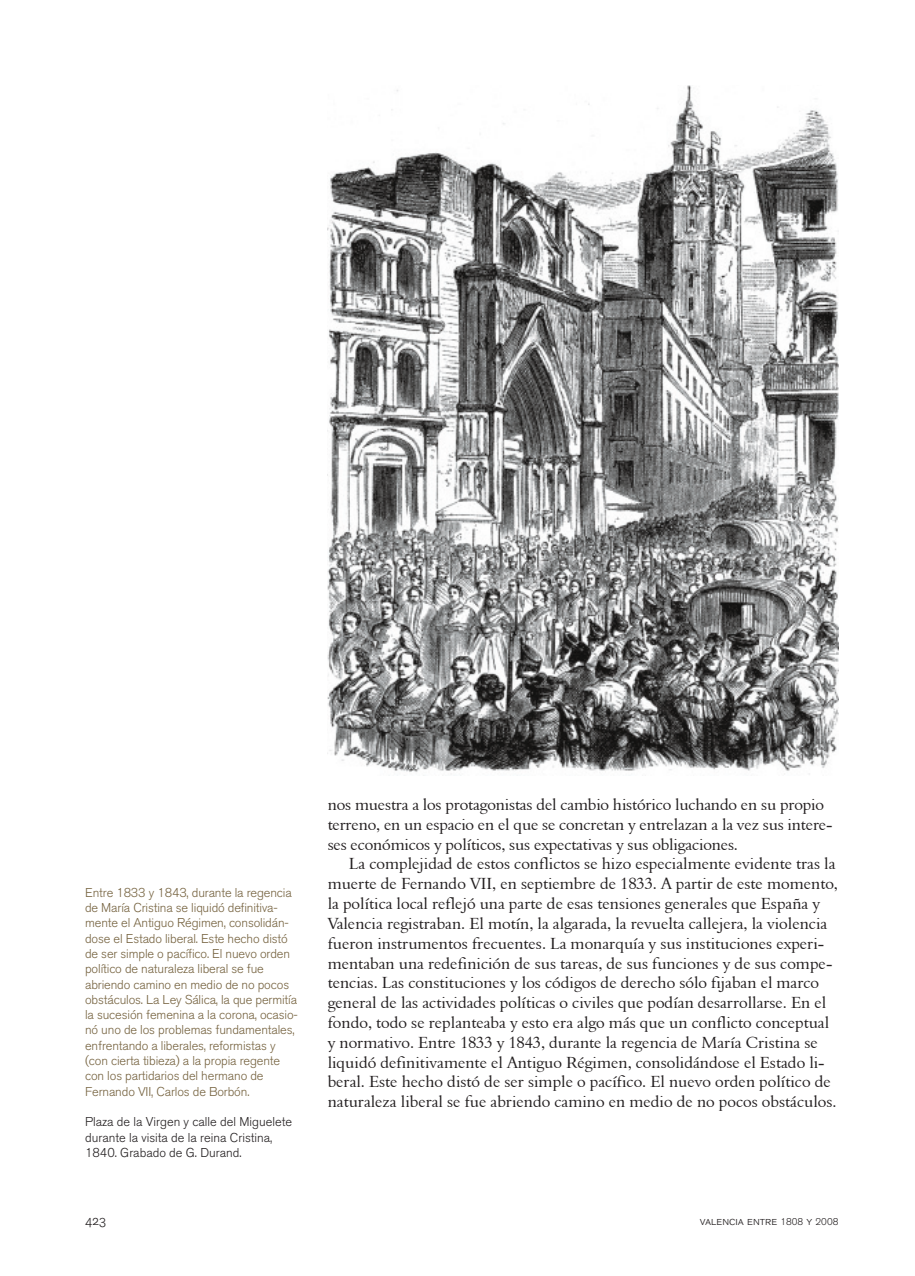
<style>
.page{position:relative;width:915px;height:1276px;background:#fff}
.page>*{position:absolute;margin:0;border:0;box-sizing:border-box;transform-origin:0 0}
.TEXTO{font:16.5px/19.8px "Aldine 401 BT Roman A";color:#231f20}
.t1{font:13.5px "Akzidenz Grotesk BQ Light SC";color:#231f20}
.DESTACADOS{font:300 12.75px/15.3px "Akzidenz Grotesk BQ";letter-spacing:-.01em;color:#766340}
.t2{font:300 12.75px/15.3px "Akzidenz Grotesk BQ";color:#231f20}
.t3{font:12px "Akzidenz Grotesk BQ Light SC";color:#231f20}
.s1{font-family:"Akzidenz Grotesk BQ";font-weight:300;font-size:9.75px}
</style>
<div class="page">
<img style="left:327px;top:85px;width:511px;height:690px">
<p class="DESTACADOS" style="left:85px;top:885px;width:214px">Entre 1833 y 1843, durante la regencia de María Cristina se liquidó definitiva&shy;mente el Antiguo Régimen, consolidán&shy;dose el Estado liberal. Este hecho distó de ser simple o pacífico. El nuevo orden político de naturaleza liberal se fue abriendo camino en medio de no pocos obstáculos. La Ley Sálica, la que permitía la sucesión femenina a la corona, ocasio&shy;nó uno de los problemas fundamentales, enfrentando a liberales, reformistas y (con cierta tibieza) a la propia regente con los partidarios del hermano de Fernando VII, Carlos de Borbón.</p>
<p class="t2" style="left:85px;top:1114px;width:208px">Plaza de la Virgen y calle del Miguelete durante la visita de la reina Cristina,<br>1840. Grabado de G. Durand.</p>
<p class="TEXTO" style="left:327px;top:794px;width:506px">nos muestra a los protagonistas del cambio histórico luchando en su propio terreno, en un espacio en el que se concretan y entrelazan a la vez sus intere&shy;ses económicos y políticos, sus expectativas y sus obligaciones.</p>
<p class="TEXTO" style="left:327px;top:854px;width:511px;text-indent:21px">La complejidad de estos conflictos se hizo especialmente evidente tras la muerte de Fernando VII, en septiembre de 1833. A partir de este momento, la política local reflejó una parte de esas tensiones generales que España y Valencia registraban. El motín, la algarada, la revuelta callejera, la violencia fueron instrumentos frecuentes. La monarquía y sus instituciones experi&shy;mentaban una redefinición de sus tareas, de sus funciones y de sus compe&shy;tencias. Las constituciones y los códigos de derecho sólo fijaban el marco general de las actividades políticas o civiles que podían desarrollarse. En el fondo, todo se replanteaba y esto era algo más que un conflicto conceptual y normativo. Entre 1833 y 1843, durante la regencia de María Cristina se liquidó definitivamente el Antiguo Régimen, consolidándose el Estado li&shy;beral. Este hecho distó de ser simple o pacífico. El nuevo orden político de naturaleza liberal se fue abriendo camino en medio de no pocos obstáculos.</p>
<p class="t1" style="left:85px;top:1212px;width:23px">423</p>
<p class="t3" style="left:699px;top:1213px;width:140px">valencia entre <span class="s1">1808</span> y <span class="s1">2008</span></p>
</div>
